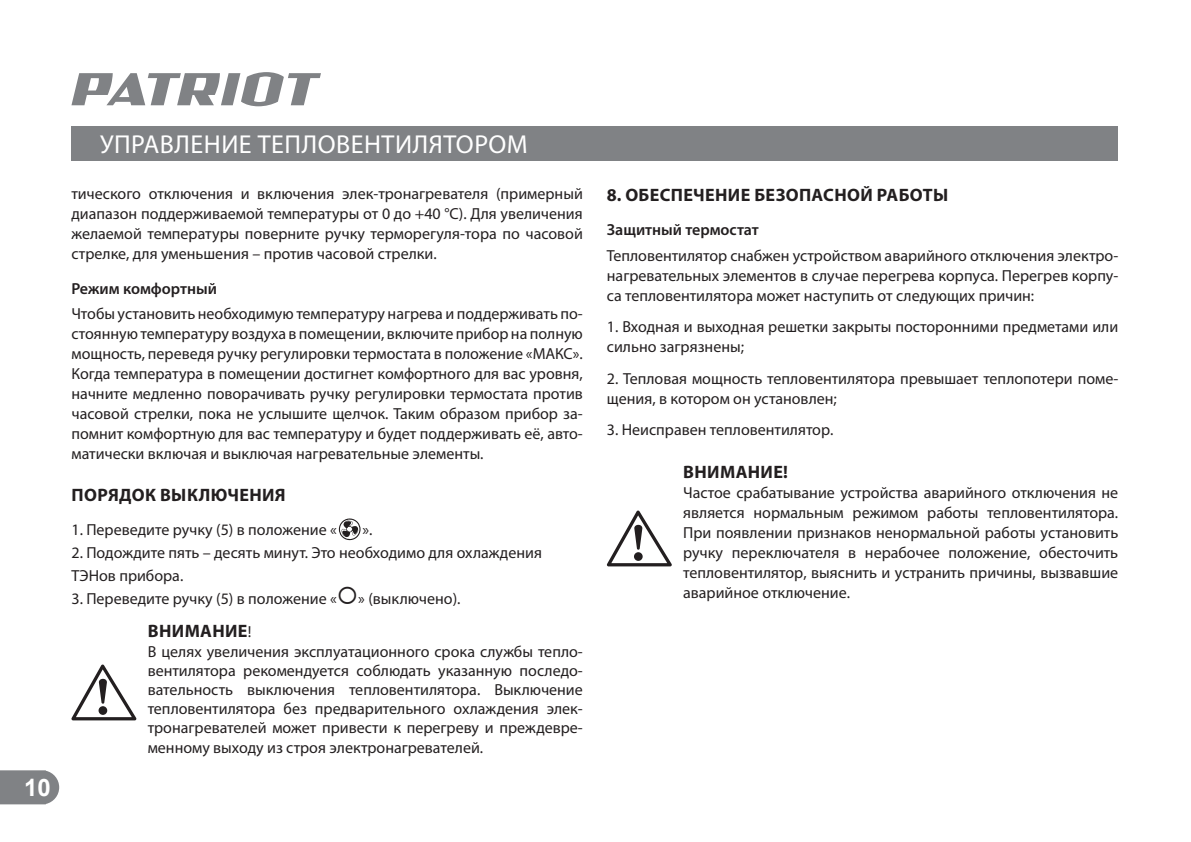
<style>
.page{position:relative;width:1191px;height:842px;background:#fff}
.page>*{position:absolute;margin:0;border:0;box-sizing:border-box;transform-origin:0 0}
.t1{font:26px "Myriad Pro";letter-spacing:.02em;color:#fff}
.t2{font:700 24px "Arial";color:#fff}
.t3{font:700 18px "Myriad Pro";letter-spacing:.02em;color:#231f20}
.t4{font:16px/20px "Myriad Pro";color:#231f20;text-align:justify}
.t5{font:600 16px "Myriad Pro";color:#231f20}
.s1{font-weight:400;font-size:16px}
</style>
<div class="page">
<svg style="left:0;top:770px;width:59px;height:34px;background:#888a8d"></svg>
<div style="left:71px;top:126px;width:1047px;height:34px;background:#808285"></div>
<svg style="left:71px;top:72px;width:250px;height:34px"></svg>
<svg style="left:339px;top:518px;width:21px;height:22px"></svg>
<svg style="left:71px;top:664px;width:66px;height:56px"></svg>
<svg style="left:606px;top:510px;width:66px;height:56px"></svg>
<h2 class="t2" style="left:24px;top:770px;width:28px">10</h2>
<h1 class="t1" style="left:100px;top:128px;width:429px">УПРАВЛЕНИЕ ТЕПЛОВЕНТИЛЯТОРОМ</h1>
<p class="t4" style="left:71px;top:184px;width:513px">тического отключения и включения элек-тронагревателя (примерный диапазон поддерживаемой температуры от 0 до +40 °С). Для увеличения желаемой температуры поверните ручку терморегуля-тора по часовой стрелке, для уменьшения – против часовой стрелки.</p>
<p class="t5" style="left:71px;top:278px;width:147px">Режим комфортный</p>
<p class="t4" style="left:71px;top:304px;width:513px">Чтобы установить необходимую температуру нагрева и поддерживать по&shy;стоянную температуру воздуха в помещении, включите прибор на полную мощность, переведя ручку регулировки термостата в положение «МАКС».<br>Когда температура в помещении достигнет комфортного для вас уровня, начните медленно поворачивать ручку регулировки термостата против часовой стрелки, пока не услышите щелчок. Таким образом прибор за&shy;помнит комфортную для вас температуру и будет поддерживать её, авто&shy;матически включая и выключая нагревательные элементы.</p>
<p class="t3" style="left:72px;top:485px;width:216px">ПОРЯДОК ВЫКЛЮЧЕНИЯ</p>
<p class="t4" style="left:71px;top:519px;width:267px">1. Переведите ручку (5) в положение «</p>
<p class="t4" style="left:362px;top:519px;width:12px">».</p>
<p class="t4" style="left:71px;top:541px;width:472px;line-height:23px">2. Подождите пять – десять минут. Это необходимо для охлаждения<br>ТЭНов прибора.</p>
<p class="t4" style="left:71px;top:588px;width:390px">3. Переведите ручку (5) в положение «○» (выключено).</p>
<p class="t3" style="left:148px;top:621px;width:105px">ВНИМАНИЕ<span class="s1">!</span></p>
<p class="t4" style="left:148px;top:641px;width:437px;line-height:19.2px">В целях увеличения эксплуатационного срока службы тепло&shy;вентилятора рекомендуется соблюдать указанную последо&shy;вательность выключения тепловентилятора. Выключение тепловентилятора без предварительного охлаждения элек&shy;тронагревателей может привести к перегреву и преждевре&shy;менному выходу из строя электронагревателей.</p>
<p class="t3" style="left:607px;top:185px;width:343px">8. ОБЕСПЕЧЕНИЕ БЕЗОПАСНОЙ РАБОТЫ</p>
<p class="t5" style="left:607px;top:219px;width:153px">Защитный термостат</p>
<p class="t4" style="left:607px;top:245px;width:513px">Тепловентилятор снабжен устройством аварийного отключения электро&shy;нагревательных элементов в случае перегрева корпуса. Перегрев корпу&shy;са тепловентилятора может наступить от следующих причин:</p>
<p class="t4" style="left:607px;top:316px;width:513px">1. Входная и выходная решетки закрыты посторонними предметами или сильно загрязнены;</p>
<p class="t4" style="left:607px;top:368px;width:513px">2. Тепловая мощность тепловентилятора превышает теплопотери поме&shy;щения, в котором он установлен;</p>
<p class="t4" style="left:607px;top:419px;width:228px">3. Неисправен тепловентилятор.</p>
<p class="t3" style="left:683px;top:461px;width:106px">ВНИМАНИЕ!</p>
<p class="t4" style="left:683px;top:482px;width:437px">Частое срабатывание устройства аварийного отключения не является нормальным режимом работы тепловентилятора.<br>При появлении признаков ненормальной работы установить ручку переключателя в нерабочее положение, обесточить тепловентилятор, выяснить и устранить причины, вызвавшие аварийное отключение.</p>
</div>
